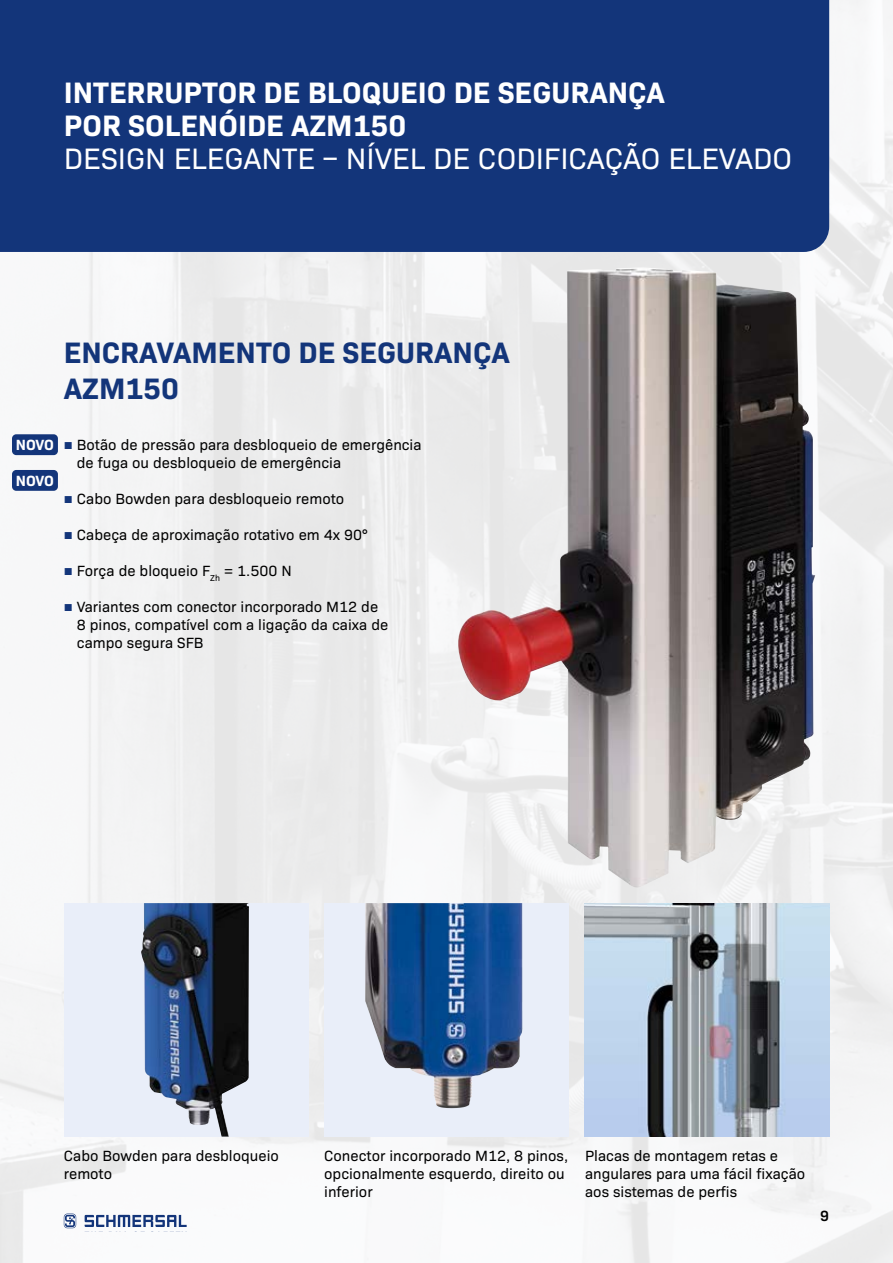
<style>
.page{position:relative;width:893px;height:1263px;background:#fff}
.page>*{position:absolute;margin:0;border:0;box-sizing:border-box;transform-origin:0 0}
.t1{font:700 30px/33px "Bio Sans";color:#fff}
.t2{font:30px "Bio Sans";color:#fff}
.t3{font:700 30px/36px "Bio Sans";color:#13357a}
.t4{font:15px/18px "Bio Sans";color:#000}
.t5{font:700 15px "Bio Sans";letter-spacing:-.015em;color:#fff}
.t6{font:600 15px "Bio Sans";color:#000}
.s1{font-family:"Arial";color:#13357a}
</style>
<div class="page">
<img style="left:0;top:0;width:893px;height:1263px">
<div style="left:0;top:0;width:829px;height:252px;background:#13357a"></div>
<img style="left:447px;top:267px;width:368px;height:621px">
<svg style="left:85px;top:1215px;width:102px;height:12px"></svg>
<svg style="left:64px;top:1213px;width:12px;height:15px"></svg>
<div style="left:64px;top:903px;width:244px;height:233px;background:#e9eef9"></div>
<img style="left:141px;top:903px;width:108px;height:233px">
<div style="left:324px;top:903px;width:245px;height:233px;background:#e9eef9"></div>
<img style="left:365px;top:903px;width:158px;height:205px">
<img style="left:585px;top:903px;width:244px;height:233px">
<div style="left:12px;top:434px;width:46px;height:21px;background:#13357a;border-radius:4px"></div>
<div style="left:12px;top:470px;width:46px;height:21px;background:#13357a;border-radius:4px"></div>
<h1 class="t1" style="left:64px;top:74px;width:603px">INTERRUPTOR DE BLOQUEIO DE SEGURANÇA<br>POR SOLENÓIDE AZM150</h1>
<h1 class="t2" style="left:64px;top:137px;width:730px">DESIGN ELEGANTE – NÍVEL DE CODIFICAÇÃO ELEVADO</h1>
<p class="t5" style="left:16px;top:433px;width:40px">NOVO</p>
<p class="t5" style="left:16px;top:469px;width:40px">NOVO</p>
<h1 class="t3" style="left:64px;top:332px;width:448px">ENCRAVAMENTO DE SEGURANÇA<br>AZM150</h1>
<p class="t4" style="left:77px;top:435px;width:346px;text-indent:-13px"><span class="s1">■</span> Botão de pressão para desbloqueio de emergência de fuga ou desbloqueio de emergência</p>
<p class="t4" style="left:64px;top:489px;width:282px"><span class="s1">■</span> Cabo Bowden para desbloqueio remoto</p>
<p class="t4" style="left:64px;top:525px;width:305px"><span class="s1">■</span> Cabeça de aproximação rotativo em 4x 90°</p>
<p class="t4" style="left:64px;top:561px;width:229px"><span class="s1">■</span> Força de bloqueio F<sub>Zh</sub> = 1.500 N</p>
<p class="t4" style="left:77px;top:597px;width:313px;text-indent:-13px"><span class="s1">■</span> Variantes com conector incorporado M12 de<br>8 pinos, compatível com a ligação da caixa de campo segura SFB</p>
<p class="t4" style="left:64px;top:1146px;width:217px">Cabo Bowden para desbloqueio remoto</p>
<p class="t4" style="left:585px;top:1146px;width:222px">Placas de montagem retas e angulares para uma fácil fixação aos sistemas de perfis</p>
<p class="t4" style="left:324px;top:1146px;width:246px">Conector incorporado M12, 8 pinos, opcionalmente esquerdo, direito ou inferior</p>
<p class="t6" style="left:820px;top:1204px;width:10px">9</p>
</div>
